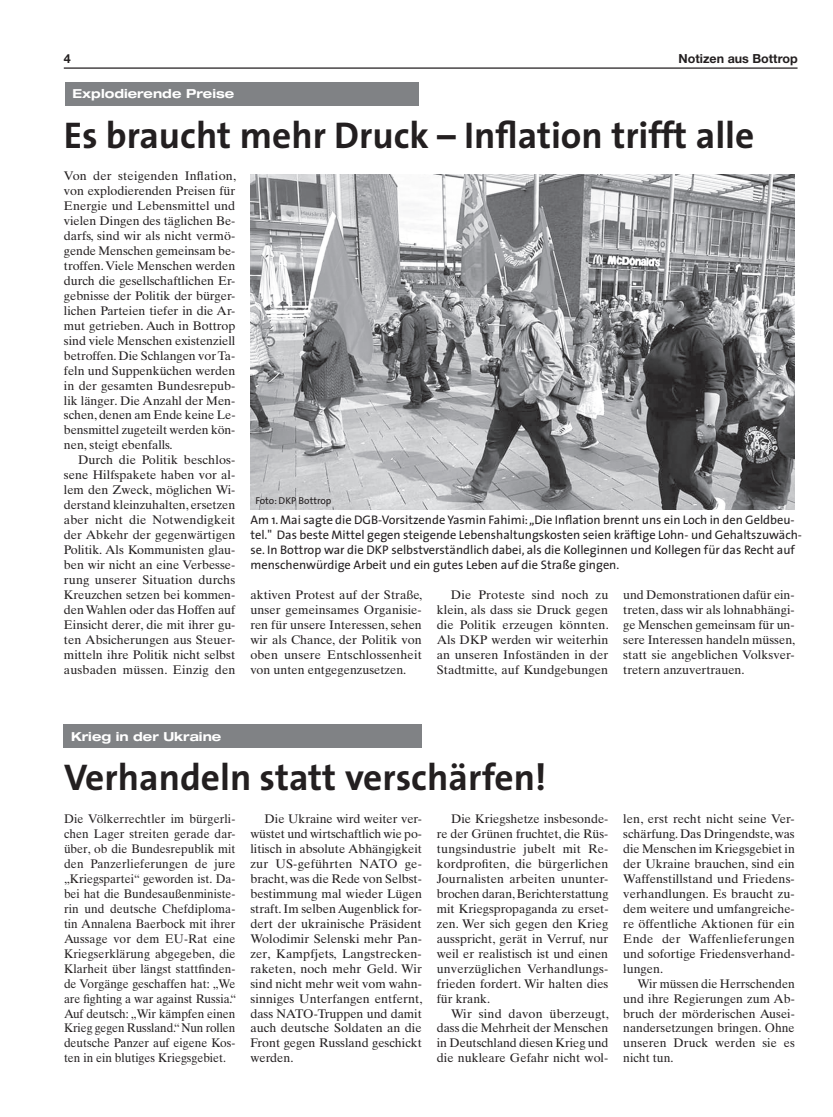
<style>
.page{position:relative;width:833px;height:1117px;background:#fff}
.page>*{position:absolute;margin:0;border:0;box-sizing:border-box;transform-origin:0 0}
.t1{font:700 37.38px "The Sans";color:#231f20}
.t2{font:12.5px/15px "Times Ten LT Std";color:#231f20;text-align:justify}
.t3{font:12.5px/15px "Times Ten LT Std";color:#231f20;text-align:justify;scale:.96 1}
.t4{font:12.5px/15px "The Sans";color:#231f20}
.t5{font:700 12.5px "Helvetica Neue LT Std";color:#231f20}
.t6{font:700 expanded 12.5px "Helvetica Neue LT Std";color:#fff}
.t7{font:10px "The Sans";color:#231f20}
</style>
<div class="page">
<hr style="left:64px;top:67px;width:733px;height:2px;background:#231f20">
<div style="left:66px;top:82px;width:352px;height:23px;background:#808285"></div>
<div style="left:64px;top:724px;width:358px;height:23px;background:#808285"></div>
<img style="left:250px;top:174px;width:544px;height:335px">
<p class="t5" style="left:678px;top:51px;width:121px">Notizen aus Bottrop</p>
<p class="t5" style="left:64px;top:51px;width:8px">4</p>
<p class="t5" style="left:580px;top:51px;width:216px">Notizen aus Bottrop und Kirchhellen</p>
<p class="t6" style="left:73px;top:86px;width:163px">Explodierende Preise</p>
<h1 class="t1" style="left:64px;top:103px;width:692px">Es braucht mehr Druck – Inflation trifft alle</h1>
<p class="t2" style="left:64px;top:168px;width:174px">Von der steigenden Inflation, von explodierenden Preisen für Energie und Lebensmittel und vielen Dingen des täglichen Be&shy;darfs, sind wir als nicht vermö&shy;gende Menschen gemeinsam be&shy;troffen. Viele Menschen werden durch die gesellschaftlichen Er&shy;gebnisse der Politik der bürger&shy;lichen Parteien tiefer in die Ar&shy;mut getrieben. Auch in Bottrop sind viele Menschen existenziell betroffen. Die Schlangen vor Ta&shy;feln und Suppenküchen werden in der gesamten Bundesrepub&shy;lik länger. Die Anzahl der Men&shy;schen, denen am Ende keine Le&shy;bensmittel zugeteilt werden kön&shy;nen, steigt ebenfalls.</p>
<p class="t2" style="left:64px;top:452px;width:173px;text-indent:14px">Durch die Politik beschlos&shy;sene Hilfspakete haben vor al&shy;lem den Zweck, möglichen Wi&shy;derstand kleinzuhalten, ersetzen aber nicht die Notwendigkeit der Abkehr der gegenwärtigen Politik. Als Kommunisten glau&shy;ben wir nicht an eine Verbesse&shy;rung unserer Situation durchs Kreuzchen setzen bei kommen&shy;den Wahlen oder das Hoffen auf Einsicht derer, die mit ihrer gu&shy;ten Absicherungen aus Steuer&shy;mitteln ihre Politik nicht selbst ausbaden müssen. Einzig den</p>
<p class="t7" style="left:255px;top:492px;width:78px">Foto: DKP Bottrop</p>
<p class="t4" style="left:250px;top:512px;width:553px">Am 1. Mai sagte die DGB-Vorsitzende Yasmin Fahimi: „Die Inflation brennt uns ein Loch in den Geldbeu&shy;tel." Das beste Mittel gegen steigende Lebenshaltungskosten seien kräftige Lohn- und Gehaltszuwäch&shy;se. In Bottrop war die DKP selbstverständlich dabei, als die Kolleginnen und Kollegen für das Recht auf menschenwürdige Arbeit und ein gutes Leben auf die Straße gingen.</p>
<p class="t2" style="left:250px;top:587px;width:174px">aktiven Protest auf der Straße, unser gemeinsames Organisie&shy;ren für unsere Interessen, sehen wir als Chance, der Politik von oben unsere Entschlossenheit von unten entgegenzusetzen.</p>
<p class="t2" style="left:437px;top:587px;width:173px;text-indent:14px">Die Proteste sind noch zu klein, als dass sie Druck gegen die Politik erzeugen könnten.<br>Als DKP werden wir weiterhin an unseren Infoständen in der Stadtmitte, auf Kundgebungen</p>
<p class="t2" style="left:623px;top:587px;width:174px">und Demonstrationen dafür ein&shy;treten, dass wir als lohnabhängi&shy;ge Menschen gemeinsam für un&shy;sere Interessen handeln müssen, statt sie angeblichen Volksver&shy;tretern anzuvertrauen.</p>
<p class="t6" style="left:71px;top:728px;width:152px">Krieg in der Ukraine</p>
<h1 class="t1" style="left:64px;top:746px;width:484px">Verhandeln statt verschärfen!</h1>
<p class="t3" style="left:64px;top:811px;width:181px">Die Völkerrechtler im bürgerli&shy;chen Lager streiten gerade dar&shy;über, ob die Bundesrepublik mit den Panzerlieferungen de jure „Kriegspartei“ geworden ist. Da&shy;bei hat die Bundesaußenministe&shy;rin und deutsche Chefdiploma&shy;tin Annalena Baerbock mit ihrer Aussage vor dem EU-Rat eine Kriegserklärung abgegeben, die Klarheit über längst stattfinden&shy;de Vorgänge geschaffen hat: „We are fighting a war against Russia.“ Auf deutsch: „Wir kämpfen einen Krieg gegen Russland.“ Nun rollen deutsche Panzer auf eigene Kos&shy;ten in ein blutiges Kriegsgebiet.</p>
<p class="t2" style="left:250px;top:811px;width:174px;text-indent:14px">Die Ukraine wird weiter ver&shy;wüstet und wirtschaftlich wie po&shy;litisch in absolute Abhängigkeit zur US-geführten NATO ge&shy;bracht, was die Rede von Selbst&shy;bestimmung mal wieder Lügen straft. Im selben Augenblick for&shy;dert der ukrainische Präsident Wolodimir Selenski mehr Pan&shy;zer, Kampfjets, Langstrecken&shy;raketen, noch mehr Geld. Wir sind nicht mehr weit vom wahn&shy;sinniges Unterfangen entfernt, dass NATO-Truppen und damit auch deutsche Soldaten an die Front gegen Russland geschickt werden.</p>
<p class="t2" style="left:437px;top:811px;width:173px;text-indent:14px">Die Kriegshetze insbesonde&shy;re der Grünen fruchtet, die Rüs&shy;tungsindustrie jubelt mit Re&shy;kordprofiten, die bürgerlichen Journalisten arbeiten ununter&shy;brochen daran, Berichterstattung mit Kriegspropaganda zu erset&shy;zen. Wer sich gegen den Krieg ausspricht, gerät in Verruf, nur weil er realistisch ist und einen unverzüglichen Verhandlungs&shy;frieden fordert. Wir halten dies für krank.</p>
<p class="t2" style="left:437px;top:1005px;width:174px;text-indent:14px">Wir sind davon überzeugt, dass die Mehrheit der Menschen in Deutschland diesen Krieg und die nukleare Gefahr nicht wol-</p>
<p class="t2" style="left:623px;top:811px;width:173px">len, erst recht nicht seine Ver&shy;schärfung. Das Dringendste, was die Menschen im Kriegsgebiet in der Ukraine brauchen, sind ein Waffenstillstand und Friedens&shy;verhandlungen. Es braucht zu&shy;dem weitere und umfangreiche&shy;re öffentliche Aktionen für ein Ende der Waffenlieferungen und sofortige Friedensverhand&shy;lungen.</p>
<p class="t2" style="left:623px;top:975px;width:173px;text-indent:14px">Wir müssen die Herrschenden und ihre Regierungen zum Ab&shy;bruch der mörderischen Ausei&shy;nandersetzungen bringen. Ohne unseren Druck werden sie es nicht tun.</p>
</div>
